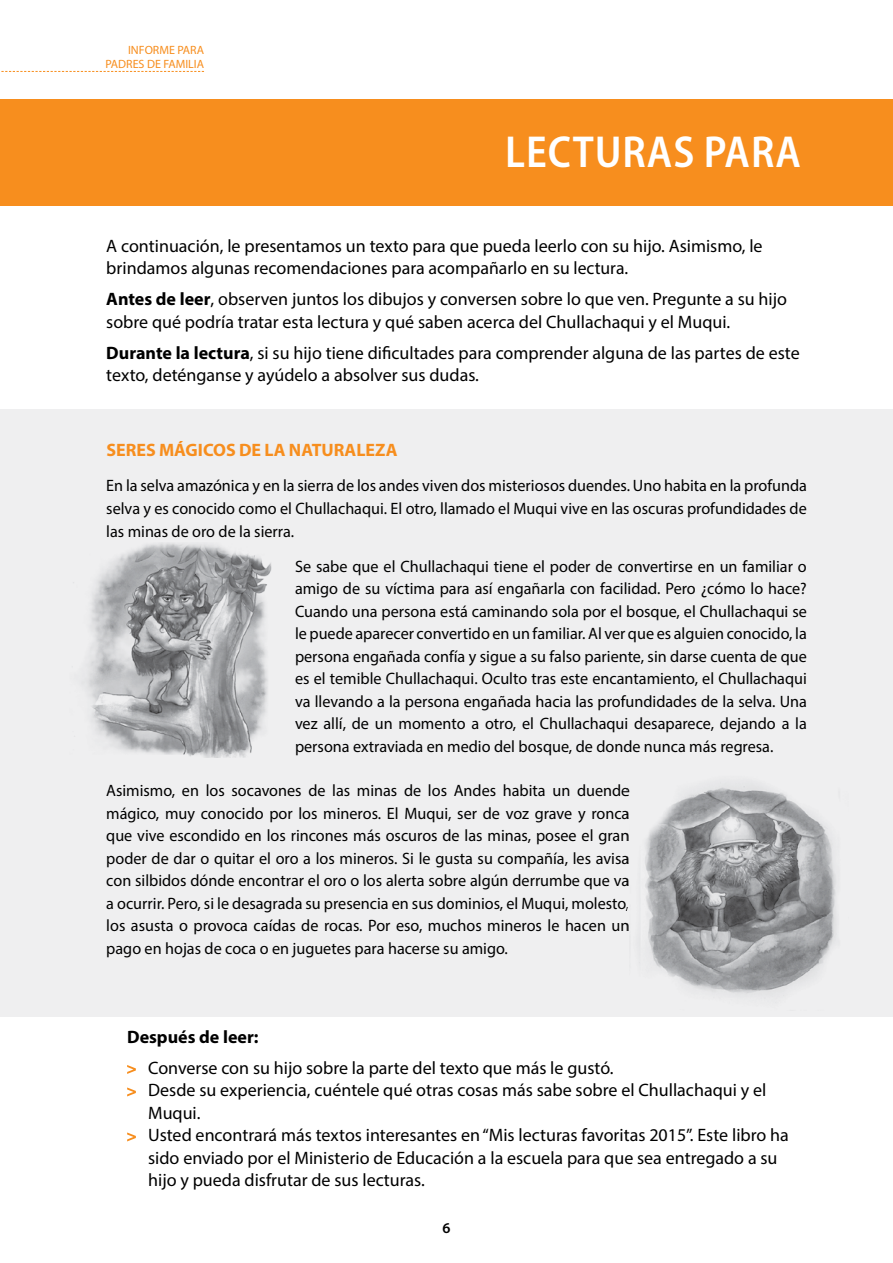
<style>
.page{position:relative;width:893px;height:1263px;background:#fff}
.page>*{position:absolute;margin:0;border:0;box-sizing:border-box;transform-origin:0 0}
.t1{font:600 semi-condensed 45px "Myriad Pro";letter-spacing:.02em;color:#fff}
.t2{font:18px/22.5px "Myriad Pro";color:#000}
.t3{font:700 18px "Myriad Pro";color:#f78e1e}
.t4{font:700 18px "Myriad Pro";color:#000}
.t5{font:16.5px/22.5px "Myriad Pro";color:#000;text-align:justify}
.t6{font:600 15px "Myriad Pro";color:#000}
.t7{font:12px/14.4px "Myriad Pro";color:#f78e1e;text-align:right}
.s1{font-weight:700}
</style>
<div class="page">
<svg style="left:1px;top:71px;width:203px;height:1px"></svg>
<div style="left:0;top:100px;width:893px;height:106px;background:#f78e1e"></div>
<div style="left:0;top:409px;width:893px;height:608px;background:#efeff0"></div>
<svg style="left:127px;top:1065px;width:9px;height:9px"></svg>
<svg style="left:127px;top:1087px;width:9px;height:9px"></svg>
<svg style="left:127px;top:1132px;width:9px;height:9px"></svg>
<img style="left:639px;top:782px;width:197px;height:217px">
<img style="left:73px;top:543px;width:199px;height:215px">
<p class="t7" style="left:106px;top:42px;width:100px">INFORME PARA<br>PADRES DE FAMILIA</p>
<h1 class="t1" style="left:505px;top:123px;width:297px">LECTURAS PARA</h1>
<p class="t2" style="left:106px;top:234px;width:658px">A continuación, le presentamos un texto para que pueda leerlo con su hijo. Asimismo, le brindamos algunas recomendaciones para acompañarlo en su lectura.</p>
<p class="t2" style="left:106px;top:288px;width:682px"><span class="s1">Antes de leer</span>, observen juntos los dibujos y conversen sobre lo que ven. Pregunte a su hijo sobre qué podría tratar esta lectura y qué saben acerca del Chullachaqui y el Muqui.</p>
<p class="t2" style="left:106px;top:341px;width:695px"><span class="s1">Durante la lectura</span>, si su hijo tiene dificultades para comprender alguna de las partes de este texto, deténganse y ayúdelo a absolver sus dudas.</p>
<p class="t3" style="left:106px;top:438px;width:293px">Seres mágicos de la naturaleza</p>
<p class="t5" style="left:106px;top:474px;width:702px">En la selva amazónica y en la sierra de los andes viven dos misteriosos duendes. Uno habita en la profunda selva y es conocido como el Chullachaqui. El otro, llamado el Muqui vive en las oscuras profundidades de las minas de oro de la sierra.</p>
<p class="t5" style="left:295px;top:555px;width:513px">Se sabe que el Chullachaqui tiene el poder de convertirse en un familiar o amigo de su víctima para así engañarla con facilidad. Pero ¿cómo lo hace?<br>Cuando una persona está caminando sola por el bosque, el Chullachaqui se le puede aparecer convertido en un familiar. Al ver que es alguien conocido, la persona engañada confía y sigue a su falso pariente, sin darse cuenta de que es el temible Chullachaqui. Oculto tras este encantamiento, el Chullachaqui va llevando a la persona engañada hacia las profundidades de la selva. Una vez allí, de un momento a otro, el Chullachaqui desaparece, dejando a la persona extraviada en medio del bosque, de donde nunca más regresa.</p>
<p class="t5" style="left:106px;top:779px;width:525px">Asimismo, en los socavones de las minas de los Andes habita un duende mágico, muy conocido por los mineros. El Muqui, ser de voz grave y ronca que vive escondido en los rincones más oscuros de las minas, posee el gran poder de dar o quitar el oro a los mineros. Si le gusta su compañía, les avisa con silbidos dónde encontrar el oro o los alerta sobre algún derrumbe que va a ocurrir. Pero, si le desagrada su presencia en sus dominios, el Muqui, molesto, los asusta o provoca caídas de rocas. Por eso, muchos mineros le hacen un pago en hojas de coca o en juguetes para hacerse su amigo.</p>
<p class="t4" style="left:127px;top:1025px;width:133px">Después de leer:</p>
<p class="t2" style="left:148px;top:1056px;width:642px">Converse con su hijo sobre la parte del texto que más le gustó.<br>Desde su experiencia, cuéntele qué otras cosas más sabe sobre el Chullachaqui y el Muqui.<br>Usted encontrará más textos interesantes en “Mis lecturas favoritas 2015”. Este libro ha sido enviado por el Ministerio de Educación a la escuela para que sea entregado a su hijo y pueda disfrutar de sus lecturas.</p>
<p class="t6" style="left:442px;top:1219px;width:10px">6</p>
</div>
